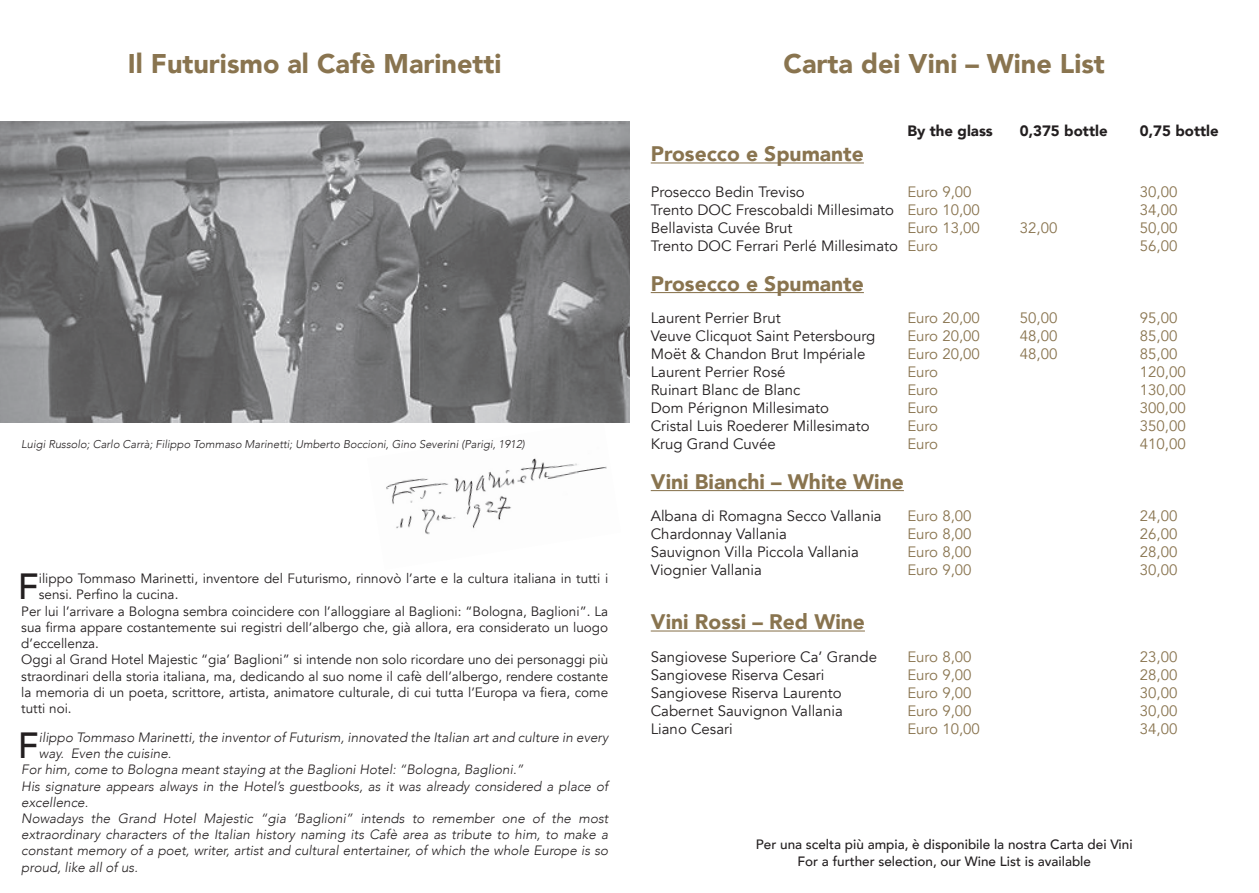
<style>
.page{position:relative;width:1259px;height:893px;background:#fff}
.page>*{position:absolute;margin:0;border:0;box-sizing:border-box;transform-origin:0 0}
.t1{font:500 36.45px "Avenir";color:#231f20}
.t2{font:900 27px "Avenir";color:#89744f}
.t3{font:900 21px "Avenir";color:#89744f}
.t4{font:15px "Avenir";color:#231f20}
.t5{font:15px "Avenir";color:#89744f}
.t6{font:900 15px "Avenir";color:#231f20}
.t7{font:13.5px/16.2px "Avenir";color:#231f20;text-align:justify}
.t8{font:italic 300 13.5px/16.2px "Avenir";color:#231f20}
.t9{font:500 13.5px "Avenir";color:#231f20}
.t10{font:italic 300 11.25px "Avenir";color:#231f20}
.s1{color:#89744f}
</style>
<div class="page">
<img style="left:386px;top:458px;width:221px;height:77px">
<img style="left:0;top:121px;width:629px;height:302px">
<hr style="left:651px;top:162px;width:213px;height:1px;background:#89744f">
<hr style="left:651px;top:292px;width:213px;height:1px;background:#89744f">
<hr style="left:651px;top:490px;width:253px;height:1px;background:#89744f">
<hr style="left:651px;top:630px;width:214px;height:1px;background:#89744f">
<p class="t2" style="left:128px;top:40px;width:375px">Il Futurismo al Cafè Marinetti</p>
<p class="t2" style="left:783px;top:40px;width:323px">Carta dei Vini – Wine List</p>
<p class="t10" style="left:21px;top:438px;width:505px">Luigi Russolo; Carlo Carrà; Filippo Tommaso Marinetti; Umberto Boccioni, Gino Severini (Parigi, 1912)</p>
<p class="t1" style="left:18px;top:555px;width:22px">F</p>
<p class="t7" style="left:39px;top:571px;width:571px">ilippo Tommaso Marinetti, inventore del Futurismo, rinnovò l’arte e la cultura italiana in tutti i sensi. Perfino la cucina.</p>
<p class="t7" style="left:21px;top:603px;width:588px">Per lui l’arrivare a Bologna sembra coincidere con l’alloggiare al Baglioni: “Bologna, Baglioni”. La sua firma appare costantemente sui registri dell’albergo che, già allora, era considerato un luogo d’eccellenza.</p>
<p class="t7" style="left:21px;top:652px;width:588px">Oggi al Grand Hotel Majestic “gia’ Baglioni” si intende non solo ricordare uno dei personaggi più straordinari della storia italiana, ma, dedicando al suo nome il cafè dell’albergo, rendere costante la memoria di un poeta, scrittore, artista, animatore culturale, di cui tutta l’Europa va fiera, come tutti noi.</p>
<p class="t1" style="left:18px;top:714px;width:22px">F</p>
<p class="t8" style="left:39px;top:729px;width:571px">ilippo Tommaso Marinetti, the inventor of Futurism, innovated the Italian art and culture in every way. Even the cuisine.</p>
<p class="t8" style="left:21px;top:762px;width:504px">For him, come to Bologna meant staying at the Baglioni Hotel: “Bologna, Baglioni.”</p>
<p class="t8" style="left:21px;top:778px;width:588px">His signature appears always in the Hotel’s guestbooks, as it was already considered a place of excellence.</p>
<p class="t8" style="left:21px;top:810px;width:588px;text-align:justify">Nowadays the Grand Hotel Majestic “gia ‘Baglioni” intends to remember one of the most extraordinary characters of the Italian history naming its Cafè area as tribute to him, to make a constant memory of a poet, writer, artist and cultural entertainer, of which the whole Europe is so proud, like all of us.</p>
<p class="t6" style="left:907px;top:118px;width:87px">By the glass</p>
<p class="t6" style="left:1020px;top:118px;width:89px">0,375 bottle</p>
<p class="t6" style="left:1140px;top:118px;width:80px">0,75 bottle</p>
<p class="t3" style="left:651px;top:136px;width:215px">Prosecco e Spumante</p>
<p class="t4" style="left:651px;top:183px;width:155px">Prosecco Bedin Treviso</p>
<p class="t5" style="left:907px;top:183px;width:66px">Euro 9,00</p>
<p class="t5" style="left:1140px;top:183px;width:39px">30,00</p>
<p class="t4" style="left:651px;top:201px;width:331px">Trento DOC Frescobaldi Millesimato <span class="s1">Euro 10,00</span></p>
<p class="t5" style="left:1140px;top:201px;width:39px">34,00</p>
<p class="t4" style="left:651px;top:219px;width:143px">Bellavista Cuvée Brut</p>
<p class="t5" style="left:907px;top:219px;width:74px">Euro 13,00</p>
<p class="t5" style="left:1020px;top:219px;width:39px">32,00</p>
<p class="t5" style="left:1140px;top:219px;width:39px">50,00</p>
<p class="t4" style="left:651px;top:237px;width:289px">Trento DOC Ferrari Perlé Millesimato <span class="s1">Euro</span></p>
<p class="t5" style="left:1140px;top:237px;width:39px">56,00</p>
<p class="t3" style="left:651px;top:266px;width:215px">Prosecco e Spumante</p>
<p class="t4" style="left:651px;top:309px;width:131px">Laurent Perrier Brut</p>
<p class="t5" style="left:907px;top:309px;width:74px">Euro 20,00</p>
<p class="t5" style="left:1020px;top:309px;width:39px">50,00</p>
<p class="t5" style="left:1140px;top:309px;width:39px">95,00</p>
<p class="t4" style="left:651px;top:327px;width:226px">Veuve Clicquot Saint Petersbourg</p>
<p class="t5" style="left:907px;top:327px;width:74px">Euro 20,00</p>
<p class="t5" style="left:1020px;top:327px;width:39px">48,00</p>
<p class="t5" style="left:1140px;top:327px;width:39px">85,00</p>
<p class="t4" style="left:651px;top:345px;width:216px">Moët &amp; Chandon Brut Impériale</p>
<p class="t5" style="left:907px;top:345px;width:74px">Euro 20,00</p>
<p class="t5" style="left:1020px;top:345px;width:39px">48,00</p>
<p class="t5" style="left:1140px;top:345px;width:39px">85,00</p>
<p class="t4" style="left:651px;top:363px;width:136px">Laurent Perrier Rosé</p>
<p class="t5" style="left:907px;top:363px;width:32px">Euro</p>
<p class="t5" style="left:1140px;top:363px;width:47px">120,00</p>
<p class="t4" style="left:651px;top:381px;width:151px">Ruinart Blanc de Blanc</p>
<p class="t5" style="left:907px;top:381px;width:32px">Euro</p>
<p class="t5" style="left:1140px;top:381px;width:47px">130,00</p>
<p class="t4" style="left:651px;top:399px;width:180px">Dom Pérignon Millesimato</p>
<p class="t5" style="left:907px;top:399px;width:32px">Euro</p>
<p class="t5" style="left:1140px;top:399px;width:47px">300,00</p>
<p class="t4" style="left:651px;top:417px;width:220px">Cristal Luis Roederer Millesimato</p>
<p class="t5" style="left:907px;top:417px;width:32px">Euro</p>
<p class="t5" style="left:1140px;top:417px;width:47px">350,00</p>
<p class="t4" style="left:651px;top:435px;width:127px">Krug Grand Cuvée</p>
<p class="t5" style="left:907px;top:435px;width:32px">Euro</p>
<p class="t5" style="left:1140px;top:435px;width:47px">410,00</p>
<p class="t3" style="left:651px;top:464px;width:255px">Vini Bianchi – White Wine</p>
<p class="t4" style="left:651px;top:507px;width:232px">Albana di Romagna Secco Vallania</p>
<p class="t5" style="left:907px;top:507px;width:66px">Euro 8,00</p>
<p class="t5" style="left:1140px;top:507px;width:39px">24,00</p>
<p class="t4" style="left:651px;top:525px;width:138px">Chardonnay Vallania</p>
<p class="t5" style="left:907px;top:525px;width:66px">Euro 8,00</p>
<p class="t5" style="left:1140px;top:525px;width:39px">26,00</p>
<p class="t4" style="left:651px;top:543px;width:210px">Sauvignon Villa Piccola Vallania</p>
<p class="t5" style="left:907px;top:543px;width:66px">Euro 8,00</p>
<p class="t5" style="left:1140px;top:543px;width:39px">28,00</p>
<p class="t4" style="left:651px;top:561px;width:113px">Viognier Vallania</p>
<p class="t5" style="left:907px;top:561px;width:66px">Euro 9,00</p>
<p class="t5" style="left:1140px;top:561px;width:39px">30,00</p>
<p class="t3" style="left:651px;top:604px;width:216px">Vini Rossi – Red Wine</p>
<p class="t4" style="left:651px;top:648px;width:228px">Sangiovese Superiore Ca’ Grande</p>
<p class="t5" style="left:907px;top:648px;width:66px">Euro 8,00</p>
<p class="t5" style="left:1140px;top:648px;width:39px">23,00</p>
<p class="t4" style="left:651px;top:666px;width:175px">Sangiovese Riserva Cesari</p>
<p class="t5" style="left:907px;top:666px;width:66px">Euro 9,00</p>
<p class="t5" style="left:1140px;top:666px;width:39px">28,00</p>
<p class="t4" style="left:651px;top:684px;width:192px">Sangiovese Riserva Laurento</p>
<p class="t5" style="left:907px;top:684px;width:66px">Euro 9,00</p>
<p class="t5" style="left:1140px;top:684px;width:39px">30,00</p>
<p class="t4" style="left:651px;top:702px;width:193px">Cabernet Sauvignon Vallania</p>
<p class="t5" style="left:907px;top:702px;width:66px">Euro 9,00</p>
<p class="t5" style="left:1140px;top:702px;width:39px">30,00</p>
<p class="t4" style="left:651px;top:720px;width:83px">Liano Cesari</p>
<p class="t5" style="left:907px;top:720px;width:74px">Euro 10,00</p>
<p class="t5" style="left:1140px;top:720px;width:39px">34,00</p>
<p class="t9" style="left:756px;top:833px;width:378px">Per una scelta più ampia, è disponibile la nostra Carta dei Vini</p>
<p class="t9" style="left:797px;top:849px;width:295px">For a further selection, our Wine List is available</p>
</div>
